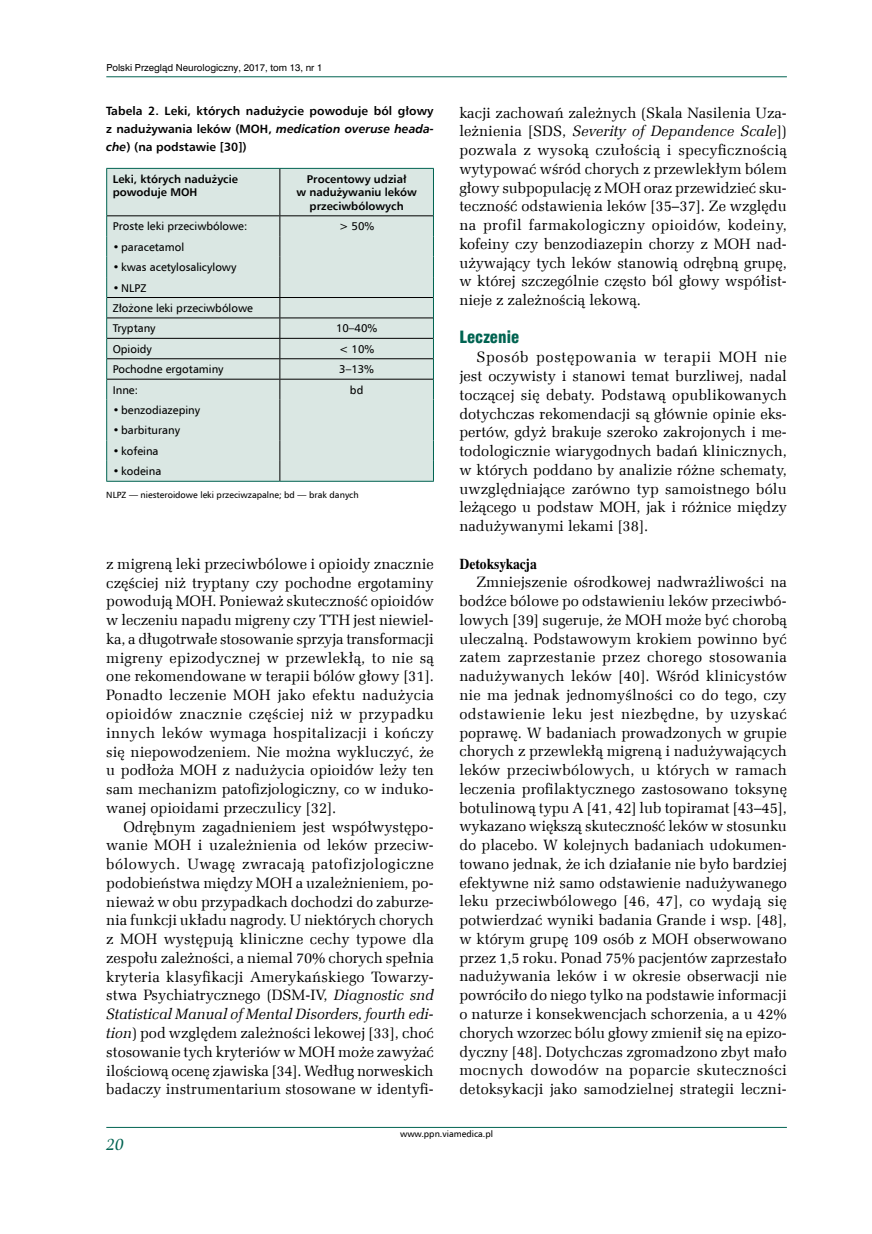
<style>
.page{position:relative;width:872px;height:1234px;background:#fff}
.page>*{position:absolute;margin:0;border:0;box-sizing:border-box;transform-origin:0 0}
._05_srodtytul{font:16.5px "Swis 721 Blk Cn EU";color:#006351}
.t1{font:italic 16.5px "Carmina Md PL";color:#006351;scale:.9 1}
._04_tekst{font:15px/18.8px "Zapf Ellipt EU";color:#000;text-align:justify}
._05_srodtytul_2{font:700 15px "Time Ibis EE";color:#000;scale:.9 1}
._07_tabelka_tytuł{font:700 12px/18px "Humnst 777 EU";letter-spacing:.01em;color:#000;text-align:justify}
._07_tabelka_tekst{font:11.25px "Humnst 777 EU";color:#000}
._07_tabelka_nagłówek{font:700 11.25px/13.5px "Humnst 777 EU";color:#000}
._07_tabelka_przypis{font:9px "Humnst 777 EU";color:#000}
.t2{font:9px "Swis 721 PL";color:#000}
.s1{font-style:italic}
</style>
<div class="page">
<hr style="left:106px;top:76px;width:681px;height:1px;background:#006351">
<hr style="left:106px;top:1126px;width:681px;height:1px;background:#006351">
<div style="left:107px;top:169px;width:326px;height:312px;background:#dae7e3"></div>
<hr style="left:106px;top:168px;width:174px;height:1px;background:#006351">
<hr style="left:106px;top:169px;width:1px;height:47px;background:#006351">
<hr style="left:280px;top:168px;width:154px;height:1px;background:#006351">
<hr style="left:433px;top:169px;width:1px;height:47px;background:#006351">
<svg style="left:106px;top:216px;width:1px;height:265px"></svg>
<svg style="left:433px;top:216px;width:1px;height:265px"></svg>
<hr style="left:106px;top:481px;width:174px;height:1px;background:#006351">
<hr style="left:280px;top:481px;width:154px;height:1px;background:#006351">
<hr style="left:279px;top:169px;width:1px;height:46px;background:#000">
<hr style="left:107px;top:215px;width:173px;height:1px;background:#000">
<hr style="left:280px;top:215px;width:153px;height:1px;background:#000">
<hr style="left:107px;top:297px;width:173px;height:1px;background:#000">
<hr style="left:280px;top:297px;width:153px;height:1px;background:#000">
<hr style="left:107px;top:317px;width:173px;height:1px;background:#000">
<hr style="left:280px;top:317px;width:153px;height:1px;background:#000">
<hr style="left:107px;top:338px;width:173px;height:1px;background:#000">
<hr style="left:280px;top:338px;width:153px;height:1px;background:#000">
<hr style="left:107px;top:358px;width:173px;height:1px;background:#000">
<hr style="left:280px;top:358px;width:153px;height:1px;background:#000">
<hr style="left:107px;top:379px;width:173px;height:1px;background:#000">
<hr style="left:280px;top:379px;width:153px;height:1px;background:#000">
<svg style="left:279px;top:216px;width:1px;height:265px"></svg>
<p class="t2" style="left:106px;top:61px;width:218px">Polski Przegląd Neurologiczny, 2017, tom 13, nr 1</p>
<p class="_07_tabelka_tytuł" style="left:106px;top:102px;width:329px">Tabela 2. Leki, których nadużycie powoduje ból głowy z nadużywania leków (MOH, <span class="s1">medication overuse heada&shy;che</span>) (na podstawie [30])</p>
<p class="_07_tabelka_nagłówek" style="left:113px;top:172px;width:127px">Leki, których nadużycie powoduje MOH</p>
<p class="_07_tabelka_nagłówek" style="left:296px;top:172px;width:122px;text-align:center">Procentowy udział<br>w nadużywaniu leków przeciwbólowych</p>
<p class="_07_tabelka_tekst" style="left:113px;top:219px;width:136px">Proste leki przeciwbólowe:</p>
<p class="_07_tabelka_tekst" style="left:339px;top:219px;width:37px">&gt; 50%</p>
<p class="_07_tabelka_tekst" style="left:113px;top:240px;width:73px">• paracetamol</p>
<p class="_07_tabelka_tekst" style="left:113px;top:260px;width:125px">• kwas acetylosalicylowy</p>
<p class="_07_tabelka_tekst" style="left:113px;top:280px;width:35px">• NLPZ</p>
<p class="_07_tabelka_tekst" style="left:113px;top:301px;width:142px">Złożone leki przeciwbólowe</p>
<p class="_07_tabelka_tekst" style="left:113px;top:321px;width:44px">Tryptany</p>
<p class="_07_tabelka_tekst" style="left:336px;top:321px;width:43px">10–40%</p>
<p class="_07_tabelka_tekst" style="left:113px;top:342px;width:41px">Opioidy</p>
<p class="_07_tabelka_tekst" style="left:339px;top:342px;width:37px">&lt; 10%</p>
<p class="_07_tabelka_tekst" style="left:113px;top:362px;width:112px">Pochodne ergotaminy</p>
<p class="_07_tabelka_tekst" style="left:339px;top:362px;width:36px">3–13%</p>
<p class="_07_tabelka_tekst" style="left:113px;top:382px;width:27px">Inne:</p>
<p class="_07_tabelka_tekst" style="left:350px;top:382px;width:15px">bd</p>
<p class="_07_tabelka_tekst" style="left:113px;top:403px;width:89px">• benzodiazepiny</p>
<p class="_07_tabelka_tekst" style="left:113px;top:423px;width:69px">• barbiturany</p>
<p class="_07_tabelka_tekst" style="left:113px;top:444px;width:47px">• kofeina</p>
<p class="_07_tabelka_tekst" style="left:113px;top:464px;width:50px">• kodeina</p>
<p class="_07_tabelka_przypis" style="left:106px;top:489px;width:254px">NLPZ — niesteroidowe leki przeciwzapalne; bd — brak danych</p>
<p class="_04_tekst" style="left:106px;top:554px;width:329px">z migreną leki przeciwbólowe i opioidy znacznie częściej niż tryptany czy pochodne ergotaminy powodują MOH. Ponieważ skuteczność opioidów w leczeniu napadu migreny czy TTH jest niewiel&shy;ka, a długotrwałe stosowanie sprzyja transformacji migreny epizodycznej w przewlekłą, to nie są one rekomendowane w terapii bólów głowy [31].<br>Ponadto leczenie MOH jako efektu nadużycia opioidów znacznie częściej niż w przypadku innych leków wymaga hospitalizacji i kończy się niepowodzeniem. Nie można wykluczyć, że u podłoża MOH z nadużycia opioidów leży ten sam mechanizm patofizjologiczny, co w induko&shy;wanej opioidami przeczulicy [32].</p>
<p class="_04_tekst" style="left:106px;top:817px;width:329px;text-indent:17px">Odrębnym zagadnieniem jest współwystępo&shy;wanie MOH i uzależnienia od leków przeciw&shy;bólowych. Uwagę zwracają patofizjologiczne podobieństwa między MOH a uzależnieniem, po&shy;nieważ w obu przypadkach dochodzi do zaburze&shy;nia funkcji układu nagrody. U niektórych chorych z MOH występują kliniczne cechy typowe dla zespołu zależności, a niemal 70% chorych spełnia kryteria klasyfikacji Amerykańskiego Towarzy&shy;stwa Psychiatrycznego (DSM-IV, <span class="s1">Diagnostic snd Statistical Manual of Mental Disorders, fourth edi&shy;tion</span>) pod względem zależności lekowej [33], choć stosowanie tych kryteriów w MOH może zawyżać ilościową ocenę zjawiska [34]. Według norweskich badaczy instrumentarium stosowane w identyfi-</p>
<p class="_04_tekst" style="left:459px;top:103px;width:329px">kacji zachowań zależnych (Skala Nasilenia Uza&shy;leżnienia [SDS, <span class="s1">Severity of Depandence Scale</span>]) pozwala z wysoką czułością i specyficznością wytypować wśród chorych z przewlekłym bólem głowy subpopulację z MOH oraz przewidzieć sku&shy;teczność odstawienia leków [35–37]. Ze względu na profil farmakologiczny opioidów, kodeiny, kofeiny czy benzodiazepin chorzy z MOH nad&shy;używający tych leków stanowią odrębną grupę, w której szczególnie często ból głowy współist&shy;nieje z zależnością lekową.</p>
<p class="_05_srodtytul" style="left:459px;top:327px;width:61px">Leczenie</p>
<p class="_04_tekst" style="left:459px;top:348px;width:329px;text-indent:17px">Sposób postępowania w terapii MOH nie jest oczywisty i stanowi temat burzliwej, nadal toczącej się debaty. Podstawą opublikowanych dotychczas rekomendacji są głównie opinie eks&shy;pertów, gdyż brakuje szeroko zakrojonych i me&shy;todologicznie wiarygodnych badań klinicznych, w których poddano by analizie różne schematy, uwzględniające zarówno typ samoistnego bólu leżącego u podstaw MOH, jak i różnice między nadużywanymi lekami [38].</p>
<p class="_05_srodtytul_2" style="left:459px;top:554px;width:88px">Detoksykacja</p>
<p class="_04_tekst" style="left:459px;top:573px;width:329px;text-indent:17px">Zmniejszenie ośrodkowej nadwrażliwości na bodźce bólowe po odstawieniu leków przeciwbó&shy;lowych [39] sugeruje, że MOH może być chorobą uleczalną. Podstawowym krokiem powinno być zatem zaprzestanie przez chorego stosowania nadużywanych leków [40]. Wśród klinicystów nie ma jednak jednomyślności co do tego, czy odstawienie leku jest niezbędne, by uzyskać poprawę. W badaniach prowadzonych w grupie chorych z przewlekłą migreną i nadużywających leków przeciwbólowych, u których w ramach leczenia profilaktycznego zastosowano toksynę botulinową typu A [41, 42] lub topiramat [43–45], wykazano większą skuteczność leków w stosunku do placebo. W kolejnych badaniach udokumen&shy;towano jednak, że ich działanie nie było bardziej efektywne niż samo odstawienie nadużywanego leku przeciwbólowego [46, 47], co wydają się potwierdzać wyniki badania Grande i wsp. [48], w którym grupę 109 osób z MOH obserwowano przez 1,5 roku. Ponad 75% pacjentów zaprzestało nadużywania leków i w okresie obserwacji nie powróciło do niego tylko na podstawie informacji o naturze i konsekwencjach schorzenia, a u 42% chorych wzorzec bólu głowy zmienił się na epizo&shy;dyczny [48]. Dotychczas zgromadzono zbyt mało mocnych dowodów na poparcie skuteczności detoksykacji jako samodzielnej strategii leczni-</p>
<p class="t1" style="left:106px;top:1134px;width:21px">20</p>
<p class="_07_tabelka_przypis" style="left:400px;top:1127px;width:95px">www.ppn.viamedica.pl</p>
</div>
